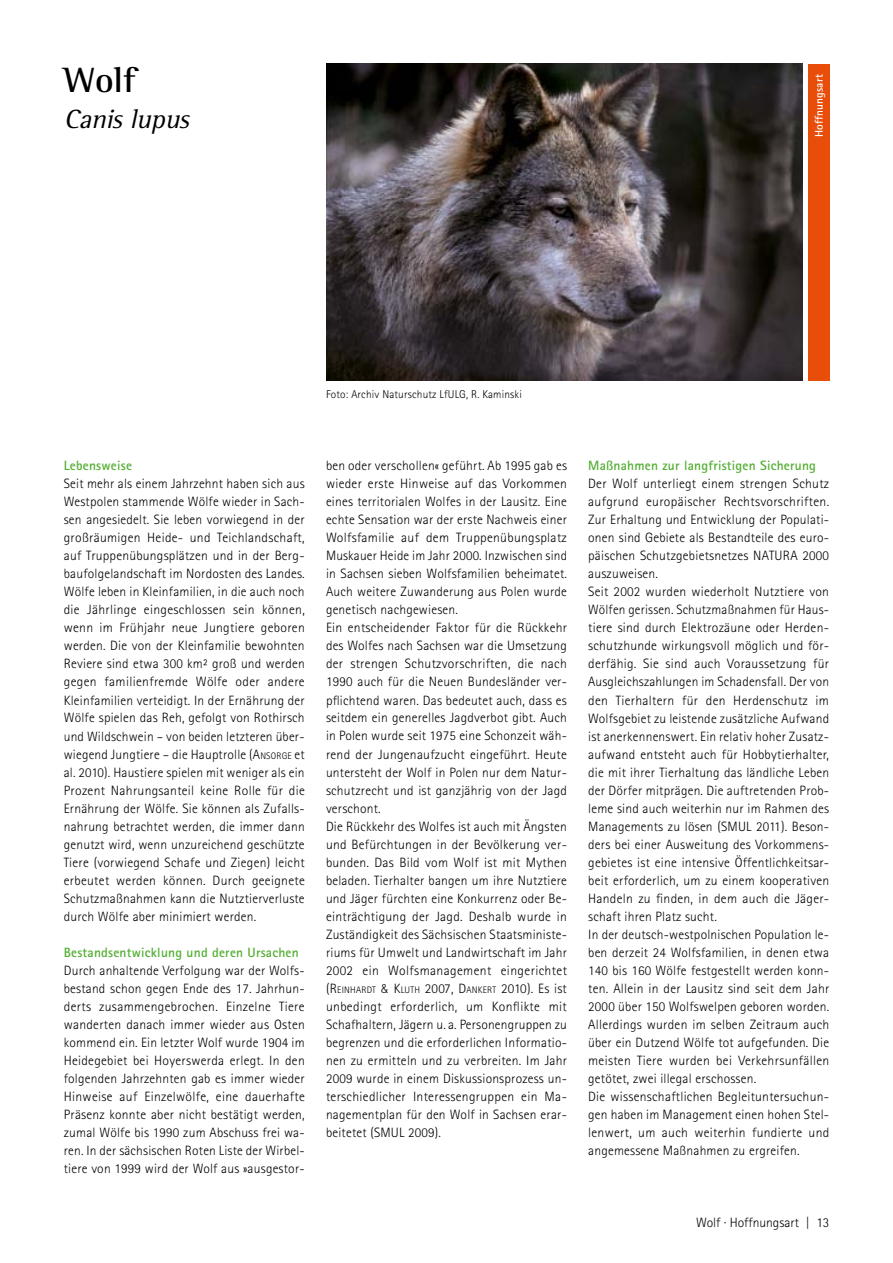
<style>
.page{position:relative;width:893px;height:1263px;background:#fff}
.page>*{position:absolute;margin:0;border:0;box-sizing:border-box;transform-origin:0 0}
.t1{font:700 36px "Rotis Semi Serif";color:#000}
.t2{font:italic 27px "Rotis Semi Serif";color:#000}
.t3{font:300 13.5px/18px "Rotis Sans Serif";letter-spacing:.015em;color:#000;text-align:justify}
.t4{font:700 13.5px "Rotis Sans Serif";letter-spacing:.015em;color:#51ae30}
.t5{font:300 11.25px "Rotis Sans Serif";letter-spacing:.015em;color:#000}
.t6{font:700 11.25px "Rotis Sans Serif";letter-spacing:.015em;color:#fff}
.t7{font:300 9.45px "Rotis Sans Serif";letter-spacing:.025em;color:#000}
.s1{font-style:inherit}
.s2{font-size:9.45px}
.s3{font-size:13.5px}
.s4{font-family:"Corporate S";font-size:13.5px}
</style>
<div class="page">
<div style="left:808px;top:64px;width:21px;height:316px;background:#e94d0a"></div>
<img style="left:326px;top:64px;width:476px;height:316px">
<h1 class="t1" style="left:64px;top:59px;width:74px">Wolf</h1>
<h2 class="t2" style="left:64px;top:104px;width:133px">Canislupus</h2>
<p class="t6" style="left:812px;top:137px;width:64px;rotate:-90deg">Hoffnungsart</p>
<p class="t5" style="left:326px;top:388px;width:197px">Foto: Archiv Naturschutz LfULG, R. Kaminski</p>
<p class="t4" style="left:64px;top:457px;width:70px">Lebensweise</p>
<p class="t3" style="left:64px;top:475px;width:243px">Seit mehr als einem Jahrzehnt haben sich aus Westpolen stammende Wölfe wieder in Sach&shy;sen angesiedelt. Sie leben vorwiegend in der großräumigen Heide- und Teichlandschaft, auf Truppenübungsplätzen und in der Berg&shy;baufolgelandschaft im Nordosten des Landes.<br>Wölfe leben in Kleinfamilien, in die auch noch die Jährlinge eingeschlossen sein können, wenn im Frühjahr neue Jungtiere geboren werden. Die von der Kleinfamilie bewohnten Reviere sind etwa 300 km² groß und werden gegen familienfremde Wölfe oder andere Kleinfamilien verteidigt. In der Ernährung der Wölfe spielen das Reh, gefolgt von Rothirsch und Wildschwein – von beiden letzteren über&shy;wiegend Jungtiere – die Hauptrolle (<span class="s1">A</span><span class="s2">NSORGE</span> et al. 2010). Haustiere spielen mit weniger als ein Prozent Nahrungsanteil keine Rolle für die Ernährung der Wölfe. Sie können als Zufalls&shy;nahrung betrachtet werden, die immer dann genutzt wird, wenn unzureichend geschützte Tiere (vorwiegend Schafe und Ziegen) leicht erbeutet werden können. Durch geeignete Schutzmaßnahmen kann die Nutztierverluste durch Wölfe aber minimiert werden.</p>
<p class="t4" style="left:64px;top:943px;width:236px">Bestandsentwicklung und deren Ursachen</p>
<p class="t3" style="left:64px;top:961px;width:243px">Durch anhaltende Verfolgung war der Wolfs&shy;bestand schon gegen Ende des 17. Jahrhun&shy;derts zusammengebrochen. Einzelne Tiere wanderten danach immer wieder aus Osten kommend ein. Ein letzter Wolf wurde 1904 im Heidegebiet bei Hoyerswerda erlegt. In den folgenden Jahrzehnten gab es immer wieder Hinweise auf Einzelwölfe, eine dauerhafte Präsenz konnte aber nicht bestätigt werden, zumal Wölfe bis 1990 zum Abschuss frei wa&shy;ren. In der sächsischen Roten Liste der Wirbel&shy;tiere von 1999 wird der Wolf aus »ausgestor-</p>
<p class="t3" style="left:326px;top:457px;width:243px;text-align:left">ben oder verschollen« geführt. Ab 1995 gab es wieder erste Hinweise auf das Vorkommen eines territorialen Wolfes in der Lausitz. Eine echte Sensation war der erste Nachweis einer Wolfsfamilie auf dem Truppenübungsplatz Muskauer Heide im Jahr 2000. Inzwischen sind in Sachsen sieben Wolfsfamilien beheimatet.<br>Auch weitere Zuwanderung aus Polen wurde genetisch nachgewiesen.<br>Ein entscheidender Faktor für die Rückkehr des Wolfes nach Sachsen war die Umsetzung der strengen Schutzvorschriften, die nach 1990 auch für die Neuen Bundesländer ver&shy;pflichtend waren. Das bedeutet auch, dass es seitdem ein generelles Jagdverbot gibt. Auch in Polen wurde seit 1975 eine Schonzeit wäh&shy;rend der Jungenaufzucht eingeführt. Heute untersteht der Wolf in Polen nur dem Natur&shy;schutzrecht und ist ganzjährig von der Jagd verschont.<br>Die Rückkehr des Wolfes ist auch mit Ängsten und Befürchtungen in der Bevölkerung ver&shy;bunden. Das Bild vom Wolf ist mit Mythen beladen. Tierhalter bangen um ihre Nutztiere und Jäger fürchten eine Konkurrenz oder Be&shy;einträchtigung der Jagd. Deshalb wurde in Zuständigkeit des Sächsischen Staatsministe&shy;riums für Umwelt und Landwirtschaft im Jahr 2002 ein Wolfsmanagement eingerichtet</p>
<p class="t7" style="left:326px;top:984px;width:242px"><span class="s3">(</span><span class="s3">R</span> EINHARDT <span class="s4">&amp;</span> <span class="s3">K</span>LUTH <span class="s3">2007,</span> <span class="s3">D</span>ANKERT <span class="s3">2010). Es ist</span></p>
<p class="t3" style="left:326px;top:997px;width:243px">unbedingt erforderlich, um Konflikte mit Schafhaltern, Jägern u. a. Personengruppen zu begrenzen und die erforderlichen Informatio&shy;nen zu ermitteln und zu verbreiten. Im Jahr 2009 wurde in einem Diskussionsprozess un&shy;terschiedlicher Interessengruppen ein Ma&shy;nagementplan für den Wolf in Sachsen erar&shy;beitetet (SMUL 2009).</p>
<p class="t4" style="left:588px;top:457px;width:229px">Maßnahmen zur langfristigen Sicherung</p>
<p class="t3" style="left:588px;top:475px;width:243px">Der Wolf unterliegt einem strengen Schutz aufgrund europäischer Rechtsvorschriften.<br>Zur Erhaltung und Entwicklung der Populati&shy;onen sind Gebiete als Bestandteile des euro&shy;päischen Schutzgebietsnetzes Natura</p>
<p class="t3" style="left:802px;top:547px;width:28px">2000</p>
<p class="t3" style="left:588px;top:565px;width:243px;text-align:left">auszuweisen.<br>Seit 2002 wurden wiederholt Nutztiere von Wölfen gerissen. Schutzmaßnahmen für Haus&shy;tiere sind durch Elektrozäune oder Herden&shy;schutzhunde wirkungsvoll möglich und för&shy;derfähig. Sie sind auch Voraussetzung für Ausgleichszahlungen im Schadensfall. Der von den Tierhaltern für den Herdenschutz im Wolfsgebiet zu leistende zusätzliche Aufwand ist anerkennenswert. Ein relativ hoher Zusatz&shy;aufwand entsteht auch für Hobbytierhalter, die mit ihrer Tierhaltung das ländliche Leben der Dörfer mitprägen. Die auftretenden Prob&shy;leme sind auch weiterhin nur im Rahmen des Managements zu lösen (SMUL 2011). Beson&shy;ders bei einer Ausweitung des Vorkommens&shy;gebietes ist eine intensive Öffentlichkeitsar&shy;beit erforderlich, um zu einem kooperativen Handeln zu finden, in dem auch die Jäger&shy;schaft ihren Platz sucht.<br>In der deutsch-westpolnischen Population le&shy;ben derzeit 24 Wolfsfamilien, in denen etwa 140 bis 160 Wölfe festgestellt werden konn&shy;ten. Allein in der Lausitz sind seit dem Jahr 2000 über 150 Wolfswelpen geboren worden.<br>Allerdings wurden im selben Zeitraum auch über ein Dutzend Wölfe tot aufgefunden. Die meisten Tiere wurden bei Verkehrsunfällen getötet, zwei illegal erschossen.<br>Die wissenschaftlichen Begleituntersuchun&shy;gen haben im Management einen hohen Stel&shy;lenwert, um auch weiterhin fundierte und angemessene Maßnahmen zu ergreifen.</p>
<p class="t3" style="left:696px;top:1213px;width:135px">Wolf · Hoffnungsart | 13</p>
</div>
